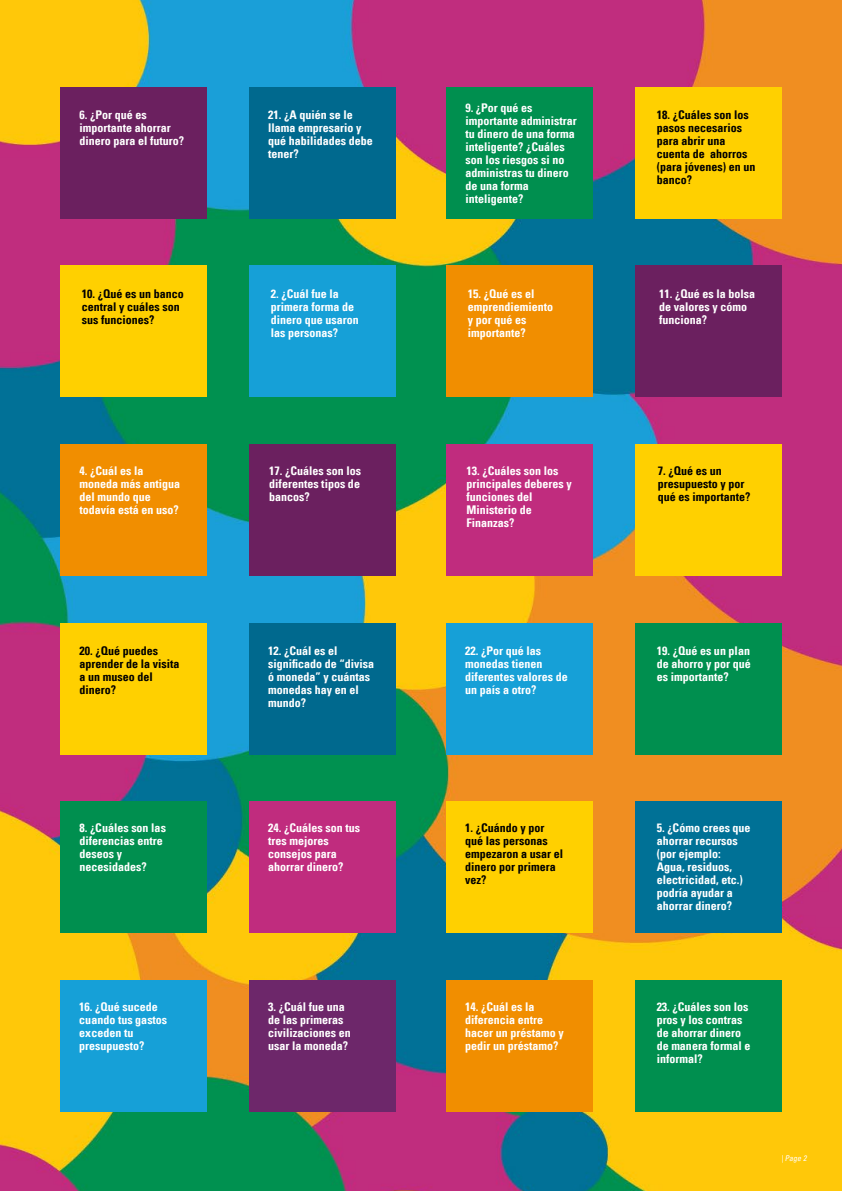
<style>
.page{position:relative;width:842px;height:1191px;background:#fff}
.page>*{position:absolute;margin:0;border:0;box-sizing:border-box;transform-origin:0 0}
.t1{font:700 condensed 12px/13px "Univers LT";color:#fff}
.t2{font:700 condensed 12px/13px "Univers LT";color:#000}
.t3{font:italic condensed 8px "Univers LT";color:#fff}
.s1{font-family:"Calibri";font-style:normal;font-stretch:normal}
</style>
<div class="page">
<img style="left:0;top:0;width:842px;height:1191px">
<div style="left:60px;top:87px;width:147px;height:132px;background:#6b205f"></div>
<div style="left:249px;top:87px;width:147px;height:132px;background:#00698e"></div>
<div style="left:635px;top:87px;width:147px;height:132px;background:#ffd000"></div>
<div style="left:446px;top:87px;width:147px;height:132px;background:#008f4f"></div>
<div style="left:60px;top:265px;width:147px;height:132px;background:#ffd000"></div>
<div style="left:249px;top:265px;width:147px;height:132px;background:#16a0d7"></div>
<div style="left:635px;top:265px;width:147px;height:132px;background:#6b205f"></div>
<div style="left:446px;top:265px;width:147px;height:132px;background:#f18e00"></div>
<div style="left:60px;top:444px;width:147px;height:132px;background:#f18e00"></div>
<div style="left:249px;top:444px;width:147px;height:132px;background:#6b205f"></div>
<div style="left:635px;top:444px;width:147px;height:132px;background:#ffd000"></div>
<div style="left:446px;top:444px;width:147px;height:132px;background:#c02c7e"></div>
<div style="left:60px;top:622px;width:147px;height:132px;background:#ffd000"></div>
<div style="left:249px;top:622px;width:147px;height:132px;background:#00698e"></div>
<div style="left:635px;top:622px;width:147px;height:132px;background:#008f4f"></div>
<div style="left:446px;top:622px;width:147px;height:132px;background:#16a0d7"></div>
<div style="left:60px;top:801px;width:147px;height:132px;background:#008f4f"></div>
<div style="left:249px;top:801px;width:147px;height:132px;background:#c02c7e"></div>
<div style="left:635px;top:801px;width:147px;height:132px;background:#007196"></div>
<div style="left:446px;top:801px;width:147px;height:132px;background:#ffd000"></div>
<div style="left:60px;top:980px;width:147px;height:131px;background:#16a0d7"></div>
<div style="left:249px;top:980px;width:147px;height:131px;background:#6d276a"></div>
<div style="left:635px;top:980px;width:147px;height:131px;background:#008f4f"></div>
<div style="left:446px;top:980px;width:147px;height:131px;background:#f18e00"></div>
<p class="t1" style="left:79px;top:108px;width:106px">6. ¿Por qué es importante ahorrar dinero para el futuro?</p>
<p class="t1" style="left:268px;top:108px;width:106px">21. ¿A quién se le llama empresario y qué habilidades debe tener?</p>
<p class="t1" style="left:465px;top:101px;width:113px">9. ¿Por qué es importante administrar tu dinero de una forma inteligente? ¿Cuáles son los riesgos si no administras tu dinero de una forma inteligente?</p>
<p class="t2" style="left:657px;top:108px;width:100px">18. ¿Cuáles son los pasos necesarios para abrir una cuenta de ahorros (para jóvenes) en un banco?</p>
<p class="t2" style="left:82px;top:287px;width:103px">10. ¿Qué es un banco central y cuáles son sus funciones?</p>
<p class="t1" style="left:271px;top:287px;width:89px">2. ¿Cuál fue la primera forma de dinero que usaron las personas?</p>
<p class="t1" style="left:468px;top:287px;width:87px">15. ¿Qué es el emprendiemiento y por qué es importante?</p>
<p class="t1" style="left:659px;top:287px;width:97px">11. ¿Qué es la bolsa de valores y cómo funciona?</p>
<p class="t1" style="left:79px;top:464px;width:102px">4. ¿Cuál es la moneda más antigua del mundo que todavía está en uso?</p>
<p class="t1" style="left:269px;top:464px;width:93px;text-align:justify">17. ¿Cuáles son los diferentes tipos de bancos?</p>
<p class="t1" style="left:466px;top:464px;width:107px">13. ¿Cuáles son los principales deberes y funciones del<br>Ministerio de<br>Finanzas?</p>
<p class="t2" style="left:658px;top:464px;width:94px">7. ¿Qué es un presupuesto y por qué es importante?</p>
<p class="t2" style="left:79px;top:644px;width:101px">20. ¿Qué puedes aprender de la visita a un museo del dinero?</p>
<p class="t1" style="left:268px;top:644px;width:107px">12. ¿Cuál es el significado de “divisa ó moneda” y cuántas monedas hay en el mundo?</p>
<p class="t1" style="left:465px;top:644px;width:104px">22. ¿Por qué las monedas tienen diferentes valores de un país a otro?</p>
<p class="t1" style="left:657px;top:644px;width:95px;text-align:justify">19. ¿Qué es un plan de ahorro y por qué es importante?</p>
<p class="t1" style="left:79px;top:821px;width:88px">8. ¿Cuáles son las diferencias entre deseos y necesidades?</p>
<p class="t1" style="left:268px;top:821px;width:93px">24. ¿Cuáles son tus tres mejores consejos para ahorrar dinero?</p>
<p class="t2" style="left:465px;top:821px;width:99px">1. ¿Cuándo y por qué las personas empezaron a usar el dinero por primera vez?</p>
<p class="t1" style="left:657px;top:821px;width:95px">5. ¿Cómo crees que ahorrar recursos (por ejemplo:<br>Agua, residuos, electricidad, etc.) podría ayudar a ahorrar dinero?</p>
<p class="t1" style="left:79px;top:1000px;width:89px">16. ¿Qué sucede cuando tus gastos exceden tu presupuesto?</p>
<p class="t1" style="left:268px;top:1000px;width:84px">3. ¿Cuál fue una de las primeras civilizaciones en usar la moneda?</p>
<p class="t1" style="left:465px;top:1000px;width:100px">14. ¿Cuál es la diferencia entre hacer un préstamo y pedir un préstamo?</p>
<p class="t1" style="left:657px;top:1000px;width:95px">23. ¿Cuáles son los pros y los contras de ahorrar dinero de manera formal e informal?</p>
<p class="t3" style="left:781px;top:1152px;width:29px"><span class="s1">│</span> Page 2</p>
</div>
